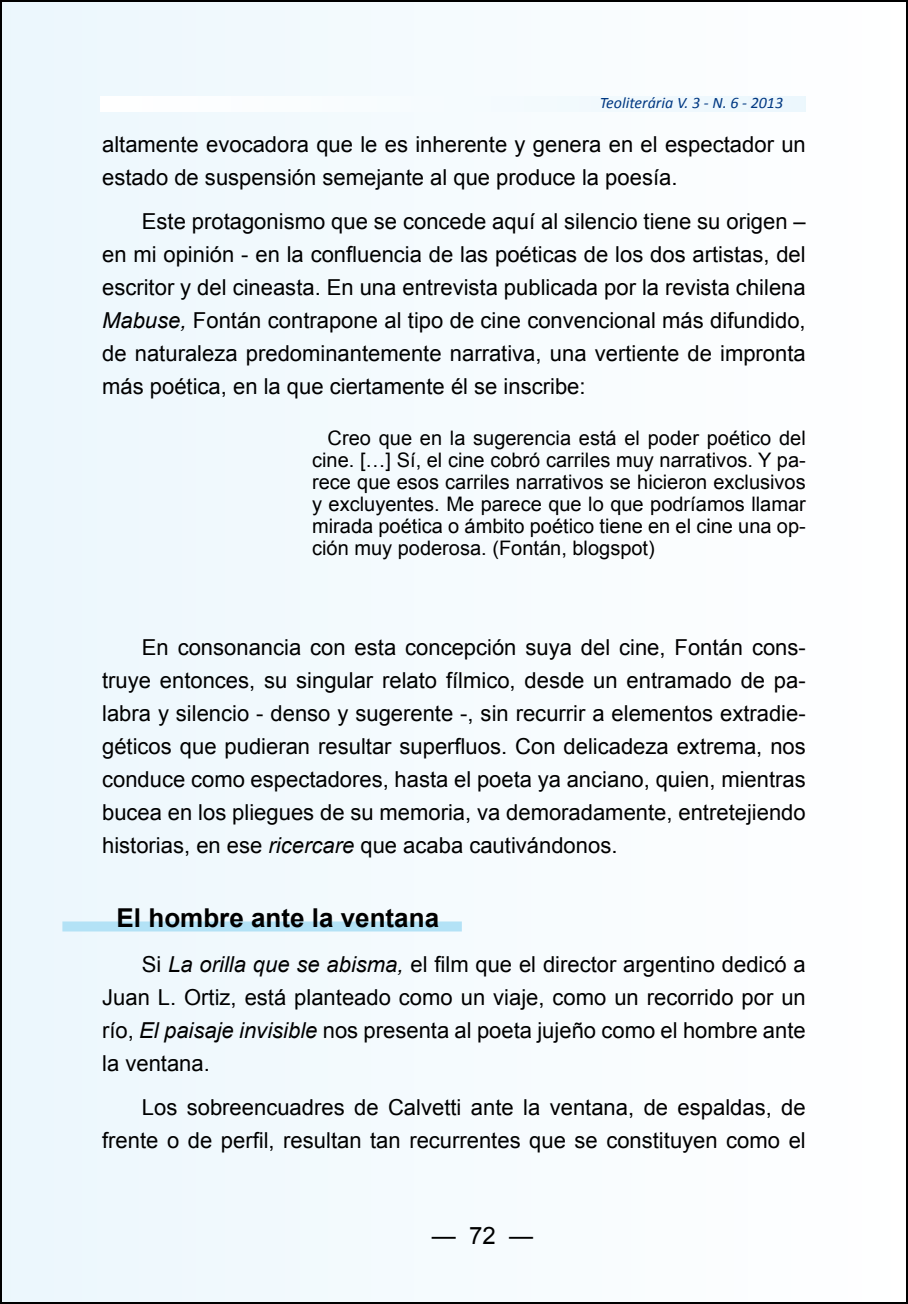
<style>
.page{position:relative;width:908px;height:1304px;background:#fff}
.page>*{position:absolute;margin:0;border:0;box-sizing:border-box;transform-origin:0 0}
.t1{font:700 26px "Arial";color:#000}
.t2{font:24px "Arial";color:#000}
.t3{font:22px/33px "Arial";color:#000;text-align:justify}
.t4{font:20px/22px "Arial";color:#000;text-align:justify}
.t5{font:italic 16px "Calibri";color:#003882}
.s1{font-style:italic}
</style>
<div class="page">
<div style="left:1px;top:1px;width:905px;height:1302px;background:#f5fbfe"></div>
<div style="left:62px;top:921px;width:399px;height:10px;background:#b3e2f6"></div>
<p class="t5" style="left:599px;top:93px;width:185px">Teoliterária V. 3 - N. 6 - 2013</p>
<p class="t3" style="left:102px;top:128px;width:704px">altamente evocadora que le es inherente y genera en el espectador un estado de suspensión semejante al que produce la poesía.</p>
<p class="t3" style="left:102px;top:205px;width:704px;text-indent:40px">Este protagonismo que se concede aquí al silencio tiene su origen – en mi opinión - en la confluencia de las poéticas de los dos artistas, del escritor y del cineasta. En una entrevista publicada por la revista chilena <span class="s1">Mabuse,</span> Fontán contrapone al tipo de cine convencional más difundido, de naturaleza predominantemente narrativa, una vertiente de impronta más poética, en la que ciertamente él se inscribe:</p>
<p class="t4" style="left:312px;top:427px;width:495px;text-indent:15px">Creo que en la sugerencia está el poder poético del cine. […] Sí, el cine cobró carriles muy narrativos. Y pa&shy;rece que esos carriles narrativos se hicieron exclusivos y excluyentes. Me parece que lo que podríamos llamar mirada poética o ámbito poético tiene en el cine una op&shy;ción muy poderosa. (Fontán, blogspot)</p>
<p class="t3" style="left:102px;top:631px;width:705px;text-indent:40px">En consonancia con esta concepción suya del cine, Fontán cons&shy;truye entonces, su singular relato fílmico, desde un entramado de pa&shy;labra y silencio - denso y sugerente -, sin recurrir a elementos extradie&shy;géticos que pudieran resultar superfluos. Con delicadeza extrema, nos conduce como espectadores, hasta el poeta ya anciano, quien, mientras bucea en los pliegues de su memoria, va demoradamente, entretejiendo historias, en ese <span class="s1">ricercare</span> que acaba cautivándonos.</p>
<p class="t1" style="left:117px;top:901px;width:324px">El hombre ante la ventana</p>
<p class="t3" style="left:102px;top:947px;width:704px;text-indent:40px">Si <span class="s1">La orilla que se abisma,</span> el film que el director argentino dedicó a Juan L. Ortiz, está planteado como un viaje, como un recorrido por un río, <span class="s1">El paisaje invisible</span> nos presenta al poeta jujeño como el hombre ante la ventana.</p>
<p class="t3" style="left:102px;top:1091px;width:704px;text-align:right">Los sobreencuadres de Calvetti ante la ventana, de espaldas, de frente o de perfil, resultan tan recurrentes que se constituyen como el</p>
<p class="t2" style="left:431px;top:1219px;width:103px">— 72 —</p>
</div>
